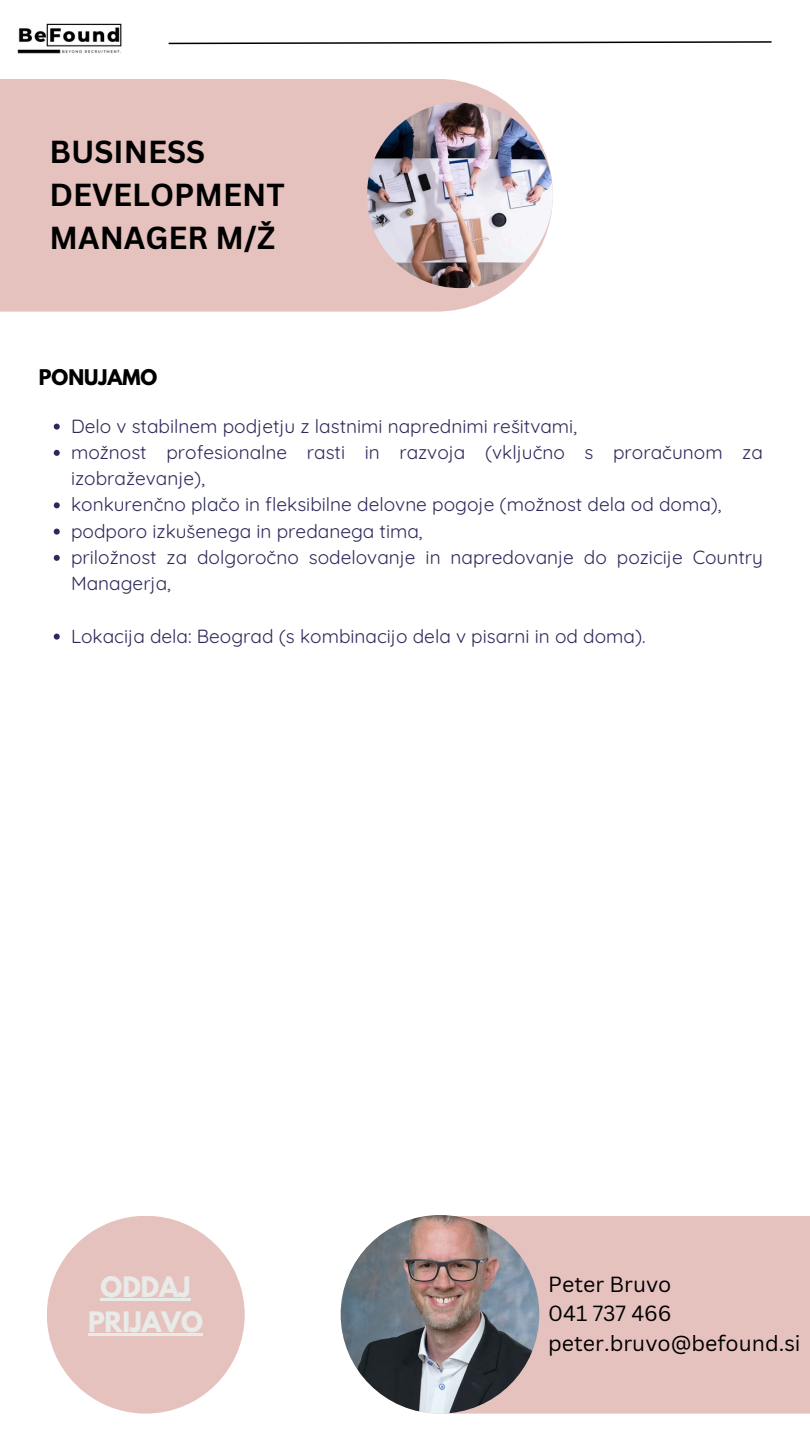
<style>
.page{position:relative;width:810px;height:1440px;background:#fff}
.page>*{position:absolute;margin:0;border:0;box-sizing:border-box;transform-origin:0 0}
.t1{font:700 31px/42.8px "Canva Sans";color:#000}
.t2{font:700 25px/34.5px "League Spartan";color:#e9ebe9;text-align:center}
.t3{font:21.3px/29.2px "Canva Sans";color:#000}
.t4{font:700 19.2px "League Spartan";color:#000}
.t5{font:19px/26.2px "Quicksand";color:#2d2a5b}
</style>
<div class="page">
<div style="left:0;top:79px;width:553px;height:233px;background:#e6c2bf"></div>
<svg style="left:341px;top:1216px;width:469px;height:198px;background:#e7c5c3"></svg>
<div style="left:47px;top:1216px;width:198px;height:198px;background:#e6c2bf;border-radius:50%"></div>
<img style="left:367px;top:102px;width:186px;height:186px;border-radius:50%">
<img style="left:341px;top:1215px;width:198px;height:199px;border-radius:50%">
<img style="left:17px;top:23px;width:105px;height:31px">
<svg style="left:168px;top:41px;width:604px;height:4px"></svg>
<hr style="left:100px;top:1299px;width:91px;height:2px;background:#e9ebe9">
<hr style="left:88px;top:1333px;width:115px;height:3px;background:#e9ebe9">
<svg style="left:54px;top:424px;width:6px;height:6px"></svg>
<svg style="left:54px;top:450px;width:6px;height:6px"></svg>
<svg style="left:54px;top:502px;width:6px;height:6px"></svg>
<svg style="left:54px;top:529px;width:6px;height:6px"></svg>
<svg style="left:54px;top:555px;width:6px;height:6px"></svg>
<svg style="left:54px;top:634px;width:6px;height:6px"></svg>
<h4 class="t1" style="left:50px;top:130px;width:237px">BUSINESS<br>DEVELOPMENT<br>MANAGER M/Ž</h4>
<p class="t4" style="left:39px;top:368px;width:120px">PONUJAMO</p>
<p class="t5" style="left:71px;top:412px;width:508px">Delo v stabilnem podjetju z lastnimi naprednimi rešitvami,</p>
<p class="t5" style="left:71px;top:439px;width:693px">možnost profesionalne rasti in razvoja (vključno s proračunom za izobraževanje),</p>
<p class="t5" style="left:71px;top:491px;width:652px">konkurenčno plačo in fleksibilne delovne pogoje (možnost dela od doma),</p>
<p class="t5" style="left:71px;top:517px;width:353px">podporo izkušenega in predanega tima,</p>
<p class="t5" style="left:71px;top:544px;width:693px">priložnost za dolgoročno sodelovanje in napredovanje do pozicije Country<br>Managerja,</p>
<p class="t5" style="left:71px;top:622px;width:576px">Lokacija dela: Beograd (s kombinacijo dela v pisarni in od doma).</p>
<h1 class="t2" style="left:88px;top:1273px;width:116px">ODDAJ<br>PRIJAVO</h1>
<h2 class="t3" style="left:548px;top:1269px;width:254px">Peter Bruvo<br>041 737 466 peter.bruvo@befound.si</h2>
</div>
